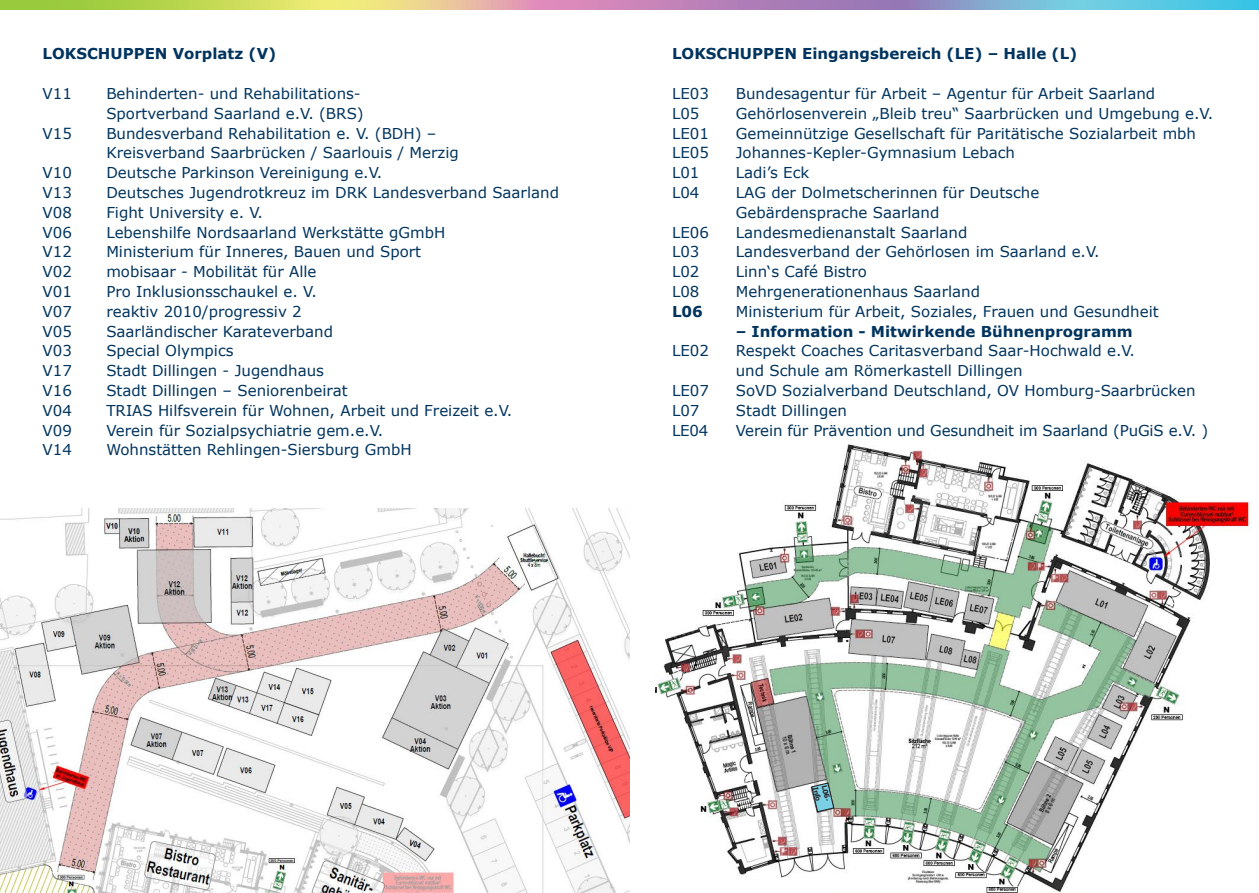
<style>
.page{position:relative;width:1259px;height:893px;background:#fff}
.page>*{position:absolute;margin:0;border:0;box-sizing:border-box;transform-origin:0 0}
.t1{font:15px/19.8px "Verdana";color:#00345e}
.t2{font:700 15px "Verdana";color:#00345e}
.t3{font:700 7.5px/9px "Saar Pro";color:#241f1f}
</style>
<div class="page">
<svg style="left:0;top:0;width:1259px;height:9px;background:#abb2a0"></svg>
<img style="left:0;top:508px;width:629px;height:385px">
<img style="left:655px;top:444px;width:596px;height:449px">
<div style="left:1123px;top:829px;width:136px;height:64px;background:#fff"></div>
<div style="left:1201px;top:658px;width:58px;height:178px;background:#fff"></div>
<svg style="left:811px;top:783px;width:23px;height:29px"></svg>
<p class="t2" style="left:43px;top:43px;width:235px">LOKSCHUPPEN Vorplatz (V)</p>
<p class="t1" style="left:43px;top:83px;width:31px">V11</p>
<p class="t1" style="left:106px;top:83px;width:259px">Behinderten- und Rehabilitations-<br>Sportverband Saarland e.V. (BRS)</p>
<p class="t1" style="left:43px;top:123px;width:31px">V15</p>
<p class="t1" style="left:106px;top:123px;width:354px">Bundesverband Rehabilitation e. V. (BDH) –<br>Kreisverband Saarbrücken / Saarlouis / Merzig</p>
<p class="t1" style="left:43px;top:163px;width:31px">V10</p>
<p class="t1" style="left:106px;top:163px;width:277px">Deutsche Parkinson Vereinigung e.V.</p>
<p class="t1" style="left:43px;top:182px;width:31px">V13</p>
<p class="t1" style="left:106px;top:182px;width:454px">Deutsches Jugendrotkreuz im DRK Landesverband Saarland</p>
<p class="t1" style="left:43px;top:202px;width:31px">V08</p>
<p class="t1" style="left:106px;top:202px;width:158px">Fight University e. V.</p>
<p class="t1" style="left:43px;top:222px;width:31px">V06</p>
<p class="t1" style="left:106px;top:222px;width:340px">Lebenshilfe Nordsaarland Werkstätte gGmbH</p>
<p class="t1" style="left:43px;top:242px;width:31px">V12</p>
<p class="t1" style="left:106px;top:242px;width:316px">Ministerium für Inneres, Bauen und Sport</p>
<p class="t1" style="left:43px;top:262px;width:31px">V02</p>
<p class="t1" style="left:106px;top:262px;width:212px">mobisaar - Mobilität für Alle</p>
<p class="t1" style="left:43px;top:281px;width:31px">V01</p>
<p class="t1" style="left:106px;top:281px;width:212px">Pro Inklusionsschaukel e. V.</p>
<p class="t1" style="left:43px;top:301px;width:31px">V07</p>
<p class="t1" style="left:106px;top:301px;width:197px">reaktiv 2010/progressiv 2</p>
<p class="t1" style="left:43px;top:321px;width:31px">V05</p>
<p class="t1" style="left:106px;top:321px;width:228px">Saarländischer Karateverband</p>
<p class="t1" style="left:43px;top:341px;width:31px">V03</p>
<p class="t1" style="left:106px;top:341px;width:129px">Special Olympics</p>
<p class="t1" style="left:43px;top:361px;width:31px">V17</p>
<p class="t1" style="left:106px;top:361px;width:219px">Stadt Dillingen - Jugendhaus</p>
<p class="t1" style="left:43px;top:380px;width:31px">V16</p>
<p class="t1" style="left:106px;top:380px;width:243px">Stadt Dillingen – Seniorenbeirat</p>
<p class="t1" style="left:43px;top:400px;width:31px">V04</p>
<p class="t1" style="left:106px;top:400px;width:407px">TRIAS Hilfsverein für Wohnen, Arbeit und Freizeit e.V.</p>
<p class="t1" style="left:43px;top:420px;width:31px">V09</p>
<p class="t1" style="left:106px;top:420px;width:278px">Verein für Sozialpsychiatrie gem.e.V.</p>
<p class="t1" style="left:43px;top:440px;width:31px">V14</p>
<p class="t1" style="left:106px;top:440px;width:307px">Wohnstätten Rehlingen-Siersburg GmbH</p>
<p class="t2" style="left:672px;top:43px;width:407px">LOKSCHUPPEN Eingangsbereich (LE) – Halle (L)</p>
<p class="t1" style="left:672px;top:83px;width:38px">LE03</p>
<p class="t1" style="left:736px;top:83px;width:421px">Bundesagentur für Arbeit – Agentur für Arbeit Saarland</p>
<p class="t1" style="left:672px;top:103px;width:29px">L05</p>
<p class="t1" style="left:736px;top:103px;width:479px">Gehörlosenverein „Bleib treu“ Saarbrücken und Umgebung e.V.</p>
<p class="t1" style="left:672px;top:123px;width:38px">LE01</p>
<p class="t1" style="left:736px;top:123px;width:462px">Gemeinnützige Gesellschaft für Paritätische Sozialarbeit mbh</p>
<p class="t1" style="left:672px;top:143px;width:38px">LE05</p>
<p class="t1" style="left:736px;top:143px;width:281px">Johannes-Kepler-Gymnasium Lebach</p>
<p class="t1" style="left:672px;top:163px;width:29px">L01</p>
<p class="t1" style="left:736px;top:163px;width:75px">Ladi’s Eck</p>
<p class="t1" style="left:672px;top:182px;width:29px">L04</p>
<p class="t1" style="left:736px;top:182px;width:305px">LAG der Dolmetscherinnen für Deutsche<br>Gebärdensprache Saarland</p>
<p class="t1" style="left:672px;top:222px;width:38px">LE06</p>
<p class="t1" style="left:736px;top:222px;width:233px">Landesmedienanstalt Saarland</p>
<p class="t1" style="left:672px;top:242px;width:29px">L03</p>
<p class="t1" style="left:736px;top:242px;width:365px">Landesverband der Gehörlosen im Saarland e.V.</p>
<p class="t1" style="left:672px;top:262px;width:29px">L02</p>
<p class="t1" style="left:736px;top:262px;width:133px">Linn‘s Café Bistro</p>
<p class="t1" style="left:672px;top:281px;width:29px">L08</p>
<p class="t1" style="left:736px;top:281px;width:246px">Mehrgenerationenhaus Saarland</p>
<p class="t2" style="left:672px;top:301px;width:32px">L06</p>
<p class="t1" style="left:736px;top:301px;width:424px">Ministerium für Arbeit, Soziales, Frauen und Gesundheit</p>
<p class="t2" style="left:736px;top:321px;width:398px">– Information - Mitwirkende Bühnenprogramm</p>
<p class="t1" style="left:672px;top:341px;width:38px">LE02</p>
<p class="t1" style="left:736px;top:341px;width:401px">Respekt Coaches Caritasverband Saar-Hochwald e.V. und Schule am Römerkastell Dillingen</p>
<p class="t1" style="left:672px;top:380px;width:38px">LE07</p>
<p class="t1" style="left:736px;top:380px;width:461px">SoVD Sozialverband Deutschland, OV Homburg-Saarbrücken</p>
<p class="t1" style="left:672px;top:400px;width:29px">L07</p>
<p class="t1" style="left:736px;top:400px;width:112px">Stadt Dillingen</p>
<p class="t1" style="left:672px;top:420px;width:38px">LE04</p>
<p class="t1" style="left:736px;top:420px;width:474px">Verein für Prävention und Gesundheit im Saarland (PuGiS e.V. )</p>
<p class="t3" style="left:828px;top:784px;width:18px;rotate:77deg">L06-<br>Info</p>
</div>
